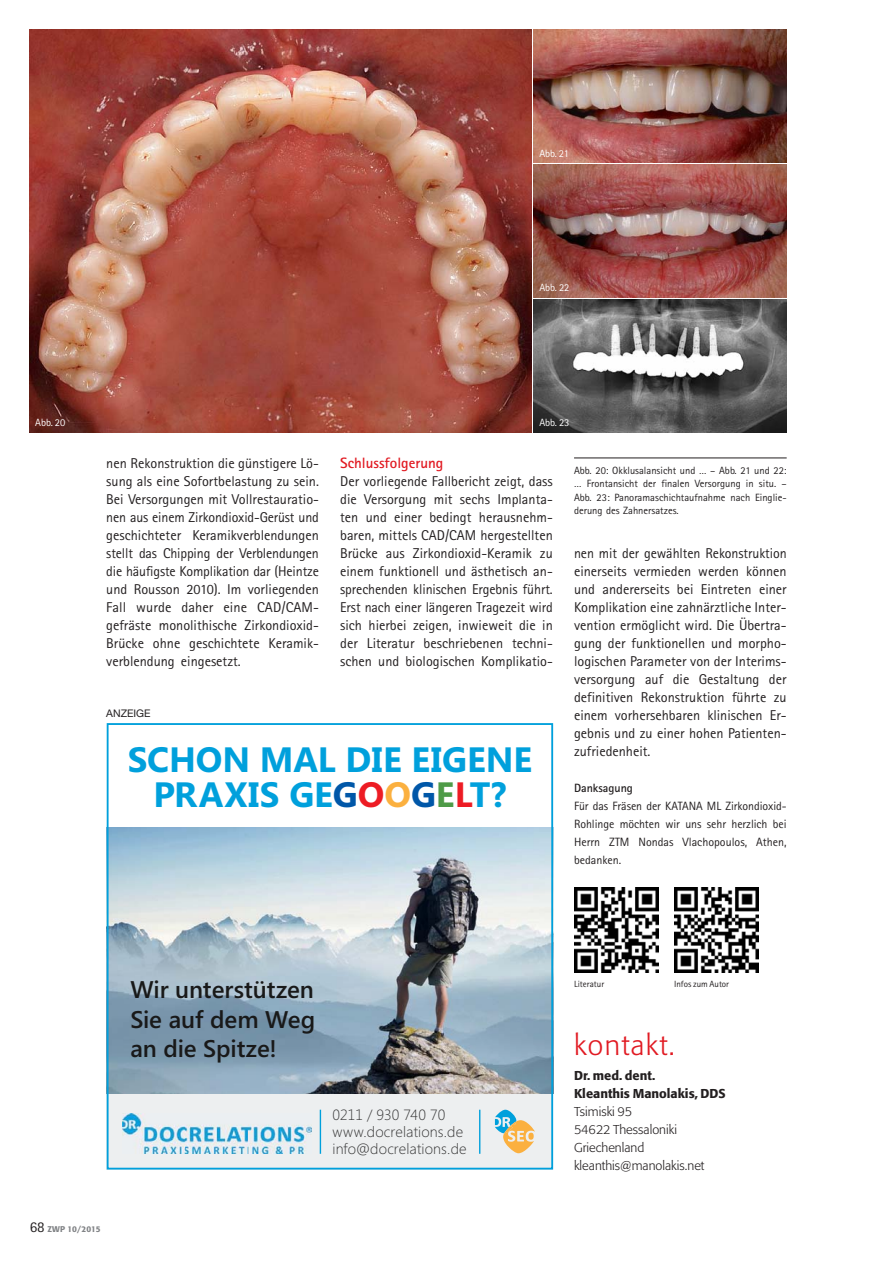
<style>
.page{position:relative;width:893px;height:1263px;background:#fff}
.page>*{position:absolute;margin:0;border:0;box-sizing:border-box;transform-origin:0 0}
.t1{font:35.25px/35.2px "Segoe UI Bold+T42";color:#00a0dc;text-align:center}
.t2{font:300 28.5px "Formata";letter-spacing:.05em;color:#e11a22}
.t3{font:24.15px/29.7px "Segoe UI Semi Bold+T42";letter-spacing:-.005em;color:#191919;text-align:justify}
.t4{font:700 15px "Rotis Sans Serif";color:#e11a22}
.t5{font:14.85px/16.6px "Segoe UI Light+T42";letter-spacing:.01em;color:#333}
.t6{font:14.25px/18px "Rotis Sans Serif";color:#231f20;text-align:justify}
.t7{font:300 12.75px/18px "Formata";color:#231f20}
.t8{font:500 12.75px/18px "Formata";color:#231f20}
.t9{font:12px/18px "Rotis Sans Serif";color:#231f20;text-align:justify}
.t10{font:700 12px "Rotis Sans Serif";color:#231f20}
.t11{font:10.5px/13.5px "Rotis Sans Serif";color:#231f20;text-align:justify}
.t12{font:10.5px "Rotis Sans Serif";color:#fff}
.t13{font:10.5px "Helvetica Neue";color:#231f20}
.t14{font:9px "Rotis Sans Serif";color:#231f20}
.t15{font:500 8.25px "Formata";letter-spacing:-.005em;color:#808285}
.s1{color:#0057a8}
.s2{color:#ed1c24}
.s3{color:#fbb03f}
.s4{color:#4e9b47}
.s5{font-family:"Rotis Sans Serif";font-weight:400;font-size:15px;color:#231f20}
</style>
<div class="page">
<img style="left:674px;top:888px;width:84px;height:84px">
<img style="left:574px;top:888px;width:84px;height:84px">
<div style="left:107px;top:1094px;width:446px;height:75px;background:#edeff0"></div>
<img style="left:110px;top:827px;width:440px;height:267px">
<img style="left:122px;top:1114px;width:190px;height:40px">
<svg style="left:495px;top:1110px;width:40px;height:43px"></svg>
<div style="left:107px;top:723px;width:446px;height:446px;border:2px solid #00a0dc"></div>
<hr style="left:320px;top:1110px;width:1px;height:44px;background:#00a0dc">
<hr style="left:479px;top:1110px;width:1px;height:44px;background:#00a0dc">
<img style="left:30px;top:30px;width:501px;height:402px">
<img style="left:534px;top:30px;width:253px;height:132px">
<img style="left:534px;top:165px;width:253px;height:132px">
<img style="left:534px;top:299px;width:253px;height:133px">
<hr style="left:574px;top:458px;width:213px;height:1px;background:#231f20">
<p class="t12" style="left:539px;top:149px;width:31px">Abb. 21</p>
<p class="t12" style="left:539px;top:284px;width:32px">Abb. 22</p>
<p class="t12" style="left:35px;top:419px;width:32px">Abb. 20</p>
<p class="t12" style="left:539px;top:419px;width:32px">Abb. 23</p>
<p class="t6" style="left:106px;top:456px;width:214px">nen Rekonstruktion die günstigere Lö&shy;sung als eine Sofortbelastung zu sein.<br>Bei Versorgungen mit Vollrestauratio&shy;nen aus einem Zirkondioxid-Gerüst und geschichteter Keramikverblendungen stellt das Chipping der Verblendungen die häufigste Komplikation dar (Heintze und Rousson 2010). Im vorliegen den Fall wurde daher eine CAD/CAM&shy;gefräste monolithische Zirkondioxid-Brücke ohne geschichtete Keramik&shy;verblendung eingesetzt.</p>
<p class="t4" style="left:340px;top:457px;width:105px">Schlussfolgerung</p>
<p class="t6" style="left:340px;top:474px;width:214px">Der vorliegende Fallbericht zeigt, dass die Versorgung mit sechs Implanta&shy;ten und einer bedingt herausnehm&shy;baren, mittels CAD/CAM hergestellten Brücke aus Zirkondioxid-Keramik zu einem funktionell und ästhetisch an&shy;sprechenden klinischen Ergebnis führt.<br>Erst nach einer längeren Tragezeit wird sich hierbei zeigen, inwieweit die in der Literatur beschriebenen techni&shy;schen und biologischen Komplikatio-</p>
<p class="t13" style="left:106px;top:709px;width:46px">ANZEIGE</p>
<h1 class="t1" style="left:128px;top:746px;width:406px">SCHON MAL DIE EIGENE<br>PRAXIS GE<span class="s1">G</span><span class="s2">O</span><span class="s3">O</span><span class="s1">G</span><span class="s4">E</span><span class="s2">L</span>T?</h1>
<p class="t11" style="left:574px;top:464px;width:214px">Abb. 20: Okklusalansicht und … – Abb. 21 und 22: … Frontansicht der finalen Versorgung in situ. – Abb. 23: Panoramaschichtaufnahme nach Einglie&shy;derung des Zahnersatzes.</p>
<p class="t6" style="left:574px;top:546px;width:214px">nen mit der gewählten Rekonstruktion einerseits vermieden werden können und andererseits bei Eintreten einer Komplikation eine zahnärztliche Inter&shy;vention ermöglicht wird. Die Übertra&shy;gung der funktionellen und morpho&shy;logischen Parameter von der Interims&shy;versorgung auf die Gestaltung der definitiven Rekonstruktion führte zu einem vorhersehbaren klinischen Er&shy;gebnis und zu einer hohen Patienten&shy;zufriedenheit.</p>
<p class="t10" style="left:574px;top:783px;width:60px">Danksagung</p>
<p class="t9" style="left:574px;top:798px;width:214px">Für das Fräsen der KATANA ML Zirkondioxid-Rohlinge möchten wir uns sehr herzlich bei Herrn ZTM Nondas Vlachopoulos, Athen, bedanken.</p>
<h3 class="t3" style="left:130px;top:977px;width:186px">Wir unterstützen Sie auf dem Weg an die Spitze!</h3>
<p class="t5" style="left:333px;top:1107px;width:136px">0211 / 930 740 70 www.docrelations.de info@docrelations.de</p>
<p class="t14" style="left:574px;top:981px;width:32px">Literatur</p>
<p class="t14" style="left:674px;top:981px;width:57px">Infos zum Autor</p>
<h2 class="t2" style="left:574px;top:1031px;width:102px">kontakt.</h2>
<p class="t8" style="left:574px;top:1067px;width:153px">Dr. med. dent.<br>Kleanthis Manolakis, DDS</p>
<p class="t7" style="left:574px;top:1103px;width:132px">Tsimiski 95<br>54622 Thessaloniki<br>Griechenland kleanthis@manolakis.net</p>
<p class="t15" style="left:30px;top:1225px;width:72px"><span class="s5">68</span> ZWP 10/2015</p>
</div>
